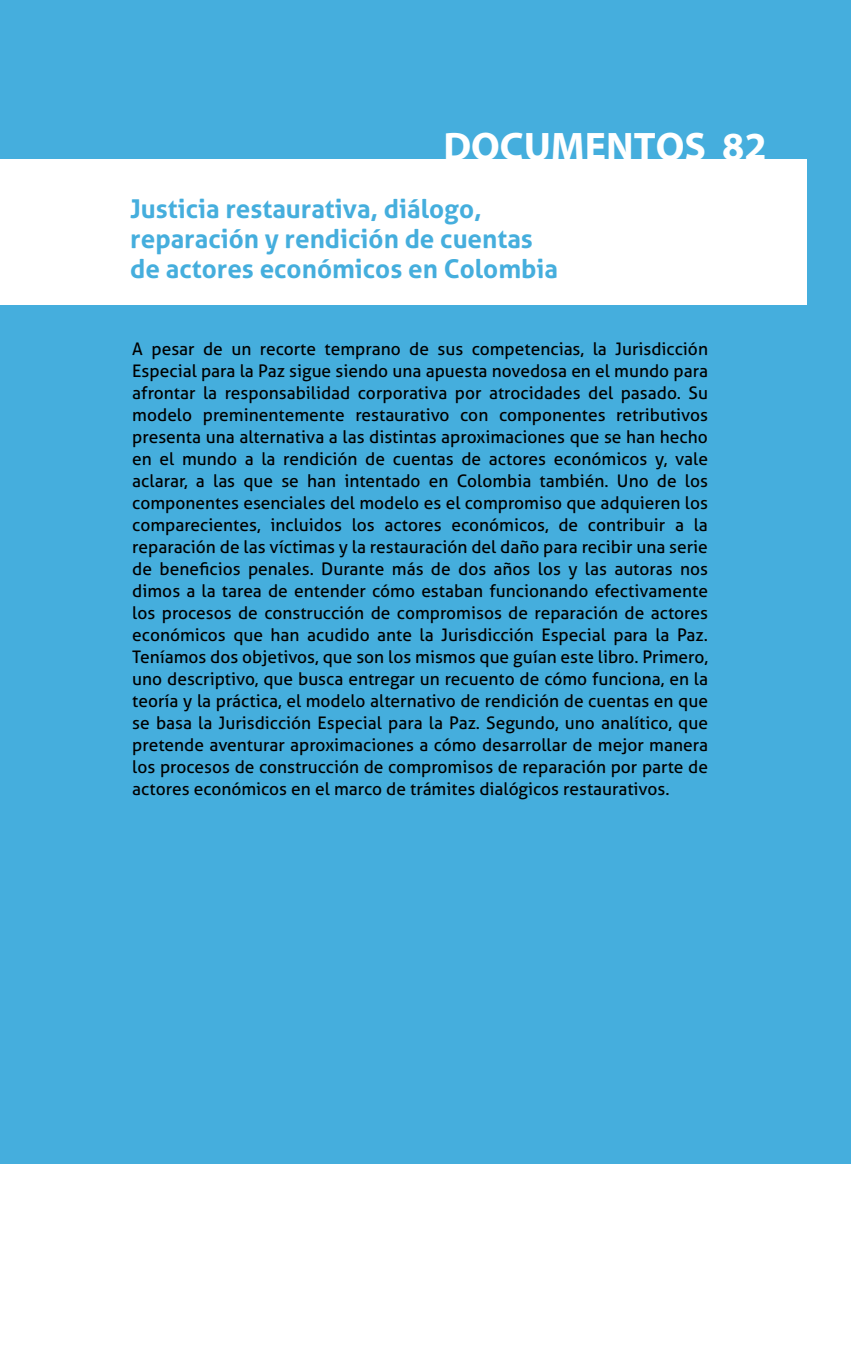
<style>
.page{position:relative;width:851px;height:1361px;background:#fff}
.page>*{position:absolute;margin:0;border:0;box-sizing:border-box;transform-origin:0 0}
.t1{font:700 40px "Myriad Pro";color:#fff}
.t2{font:700 26px/30px "Aller";color:#45aedd}
.t3{font:17.4px/22px "Aller";color:#000;text-align:justify}
</style>
<div class="page">
<div style="left:0;top:0;width:850px;height:1163px;background:#45aedd"></div>
<div style="left:0;top:160px;width:806px;height:145px;background:#fff"></div>
<p class="t1" style="left:443px;top:120px;width:324px">DOCUMENTOS 82</p>
<p class="t2" style="left:130px;top:193px;width:429px">Justicia restaurativa, diálogo, reparación y rendición de cuentas de actores económicos en Colombia</p>
<p class="t3" style="left:132px;top:338px;width:577px">A pesar de un recorte temprano de sus competencias, la Jurisdicción Especial para la Paz sigue siendo una apuesta novedosa en el mundo para afrontar la responsabilidad corporativa por atrocidades del pasado. Su modelo preminentemente restaurativo con componentes retributivos presenta una alternativa a las distintas aproximaciones que se han hecho en el mundo a la rendición de cuentas de actores económicos y, vale aclarar, a las que se han intentado en Colombia también. Uno de los componentes esenciales del modelo es el compromiso que adquieren los comparecientes, incluidos los actores económicos, de contribuir a la reparación de las víctimas y la restauración del daño para recibir una serie de beneficios penales. Durante más de dos años los y las autoras nos dimos a la tarea de entender cómo estaban funcionando efectivamente los procesos de construcción de compromisos de reparación de actores económicos que han acudido ante la Jurisdicción Especial para la Paz.<br>Teníamos dos objetivos, que son los mismos que guían este libro. Primero, uno descriptivo, que busca entregar un recuento de cómo funciona, en la teoría y la práctica, el modelo alternativo de rendición de cuentas en que se basa la Jurisdicción Especial para la Paz. Segundo, uno analítico, que pretende aventurar aproximaciones a cómo desarrollar de mejor manera los procesos de construcción de compromisos de reparación por parte de actores económicos en el marco de trámites dialógicos restaurativos.</p>
</div>
